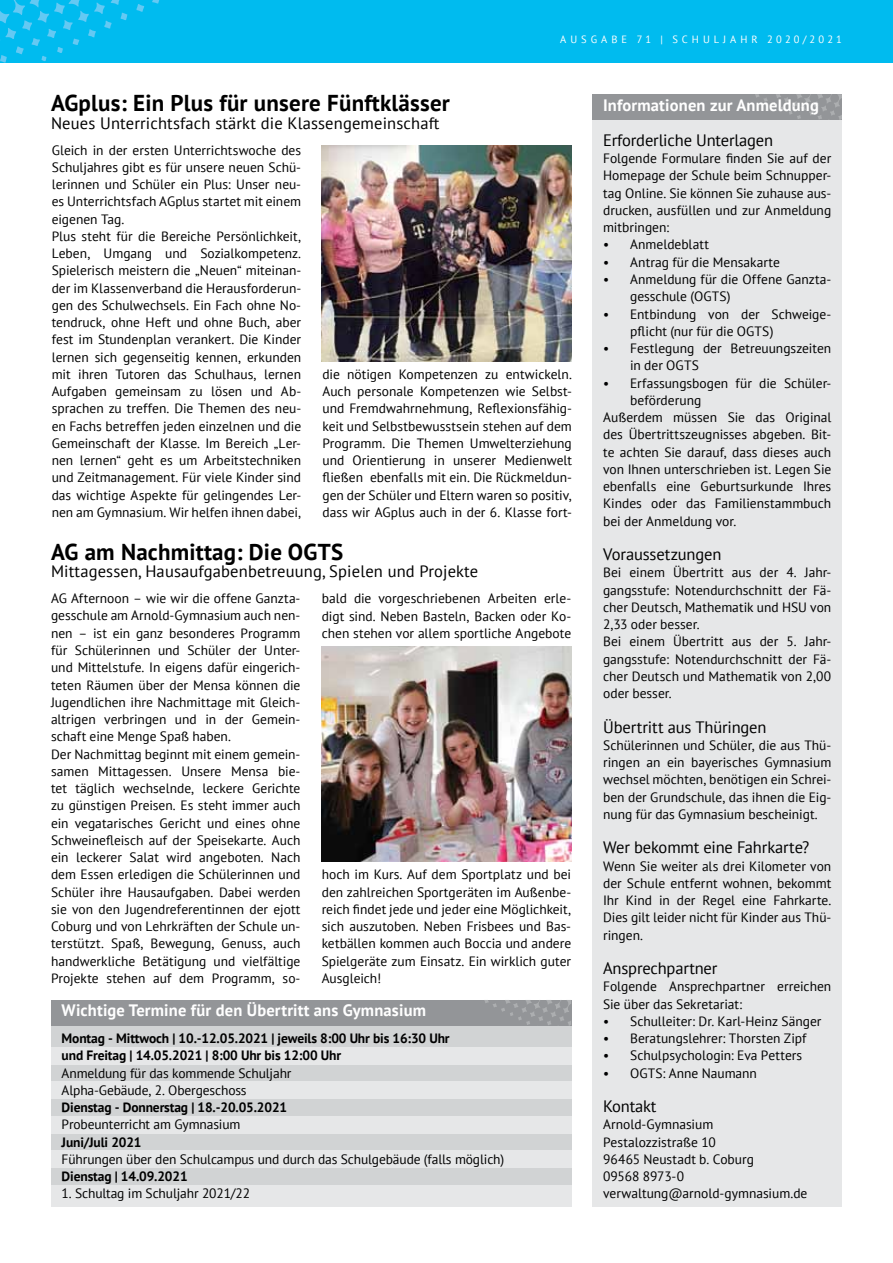
<style>
.page{position:relative;width:893px;height:1263px;background:#fff}
.page>*{position:absolute;margin:0;border:0;box-sizing:border-box;transform-origin:0 0}
.t1{font:700 22.95px "PT Sans";letter-spacing:.01em;color:#000}
.t2{font:16.5px "PT Sans";color:#000}
.t3{font:700 16.5px "PT Sans";letter-spacing:.01em;color:#fff}
.t4{font:13.5px/17.2px "PT Sans";color:#000}
.t5{font:700 13.5px/17.2px "PT Sans";letter-spacing:-.01em;color:#000}
.t6{font:10.5px "PT Sans";letter-spacing:.38em;color:#fff}
</style>
<div class="page">
<div style="left:51px;top:1026px;width:520px;height:172px;background:#d1d3d4"></div>
<div style="left:51px;top:1150px;width:520px;height:18px;background:#e6e7e8"></div>
<div style="left:51px;top:1116px;width:520px;height:17px;background:#e6e7e8"></div>
<div style="left:51px;top:1081px;width:520px;height:18px;background:#e6e7e8"></div>
<div style="left:51px;top:1000px;width:520px;height:26px;background:#939598"></div>
<div style="left:51px;top:1185px;width:520px;height:22px;background:#e6e7e8"></div>
<div style="left:592px;top:94px;width:250px;height:26px;background:#939598"></div>
<div style="left:592px;top:120px;width:250px;height:1087px;background:#e6e7e8"></div>
<div style="left:51px;top:1047px;width:520px;height:17px;background:#e6e7e8"></div>
<img style="left:322px;top:146px;width:249px;height:216px">
<img style="left:322px;top:646px;width:249px;height:216px">
<div style="left:0;top:0;width:893px;height:63px;background:#00bbef"></div>
<svg style="left:152px;top:0;width:7px;height:4px"></svg>
<svg style="left:136px;top:4px;width:8px;height:8px"></svg>
<svg style="left:0;top:0;width:127px;height:63px"></svg>
<svg style="left:484px;top:1000px;width:87px;height:26px"></svg>
<svg style="left:755px;top:94px;width:87px;height:26px"></svg>
<h1 class="t1" style="left:51px;top:88px;width:400px">AGplus: Ein Plus für unsere Fünftklässer</h1>
<p class="t2" style="left:51px;top:112px;width:390px">Neues Unterrichtsfach stärkt die Klassengemeinschaft</p>
<p class="t6" style="left:560px;top:33px;width:283px">AUSGABE 71 | SCHULJAHR 2020/2021</p>
<p class="t3" style="left:603px;top:94px;width:217px">Informationen zur Anmeldung</p>
<p class="t4" style="left:52px;top:141px;width:251px">Gleich in der ersten Unterrichtswoche des Schuljahres gibt es für unsere neuen Schü&shy;lerinnen und Schüler ein Plus: Unser neu&shy;es Unterrichtsfach AGplus startet mit einem eigenen Tag.<br>Plus steht für die Bereiche Persönlichkeit, Leben, Umgang und Sozialkompetenz.<br>Spielerisch meistern die „Neuen“ miteinan&shy;der im Klassenverband die Herausforderun&shy;gen des Schulwechsels. Ein Fach ohne No&shy;tendruck, ohne Heft und ohne Buch, aber fest im Stundenplan verankert. Die Kinder lernen sich gegenseitig kennen, erkunden mit ihren Tutoren das Schulhaus, lernen Aufgaben gemeinsam zu lösen und Ab&shy;sprachen zu treffen. Die Themen des neu&shy;en Fachs betreffen jeden einzelnen und die Gemeinschaft der Klasse. Im Bereich „Ler&shy;nen lernen“ geht es um Arbeitstechniken und Zeitmanagement. Für viele Kinder sind das wichtige Aspekte für gelingendes Ler&shy;nen am Gymnasium. Wir helfen ihnen dabei,</p>
<p class="t4" style="left:322px;top:365px;width:251px;text-align:justify">die nötigen Kompetenzen zu entwickeln.<br>Auch personale Kompetenzen wie Selbst&shy;und Fremdwahrnehmung, Reflexionsfähig&shy;keit und Selbstbewusstsein stehen auf dem Programm. Die Themen Umwelterziehung und Orientierung in unserer Medienwelt fließen ebenfalls mit ein. Die Rückmeldun&shy;gen der Schüler und Eltern waren so positiv, dass wir AGplus auch in der 6. Klasse fort-</p>
<h1 class="t1" style="left:51px;top:537px;width:294px">AG am Nachmittag: Die OGTS</h1>
<p class="t2" style="left:51px;top:561px;width:429px">Mittagessen, Hausaufgabenbetreuung, Spielen und Projekte</p>
<p class="t4" style="left:51px;top:589px;width:251px">AG Afternoon – wie wir die offene Ganzta&shy;gesschule am Arnold-Gymnasium auch nen&shy;nen – ist ein ganz besonderes Programm für Schülerinnen und Schüler der Unter&shy;und Mittelstufe. In eigens dafür eingerich&shy;teten Räumen über der Mensa können die Jugendlichen ihre Nachmittage mit Gleich&shy;altrigen verbringen und in der Gemein&shy;schaft eine Menge Spaß haben.<br>Der Nachmittag beginnt mit einem gemein&shy;samen Mittagessen. Unsere Mensa bie&shy;tet täglich wechselnde, leckere Gerichte zu günstigen Preisen. Es steht immer auch ein vegatarisches Gericht und eines ohne Schweinefleisch auf der Speisekarte. Auch ein leckerer Salat wird angeboten. Nach dem Essen erledigen die Schülerinnen und Schüler ihre Hausaufgaben. Dabei werden sie von den Jugendreferentinnen der ejott Coburg und von Lehrkräften der Schule un&shy;terstützt. Spaß, Bewegung, Genuss, auch handwerkliche Betätigung und vielfältige Projekte stehen auf dem Programm, so-</p>
<p class="t4" style="left:322px;top:590px;width:251px;text-align:justify">bald die vorgeschriebenen Arbeiten erle&shy;digt sind. Neben Basteln, Backen oder Ko&shy;chen stehen vor allem sportliche Angebote</p>
<p class="t4" style="left:322px;top:866px;width:251px;text-align:justify">hoch im Kurs. Auf dem Sportplatz und bei den zahlreichen Sportgeräten im Außenbe&shy;reich findet jede und jeder eine Möglichkeit, sich auszutoben. Neben Frisbees und Bas&shy;ketbällen kommen auch Boccia und andere Spielgeräte zum Einsatz. Ein wirklich guter Ausgleich!</p>
<p class="t3" style="left:62px;top:999px;width:366px">Wichtige Termine für den Übertritt ans Gymnasium</p>
<p class="t5" style="left:62px;top:1029px;width:390px">Montag - Mittwoch | 10.-12.05.2021 | jeweils 8:00 Uhr bis 16:30 Uhr und Freitag | 14.05.2021 | 8:00 Uhr bis 12:00 Uhr</p>
<p class="t4" style="left:62px;top:1064px;width:231px">Anmeldung für das kommende Schuljahr<br>Alpha-Gebäude, 2. Obergeschoss</p>
<p class="t5" style="left:62px;top:1098px;width:227px">Dienstag - Donnerstag | 18.-20.05.2021</p>
<p class="t4" style="left:62px;top:1116px;width:180px">Probeunterricht am Gymnasium</p>
<p class="t5" style="left:62px;top:1133px;width:81px">Juni/Juli 2021</p>
<p class="t4" style="left:62px;top:1150px;width:444px">Führungen über den Schulcampus und durch das Schulgebäude (falls möglich)</p>
<p class="t5" style="left:62px;top:1167px;width:127px">Dienstag | 14.09.2021</p>
<p class="t4" style="left:62px;top:1185px;width:190px">1. Schultag im Schuljahr 2021/22</p>
<p class="t2" style="left:603px;top:130px;width:172px">Erforderliche Unterlagen</p>
<p class="t4" style="left:603px;top:150px;width:230px;text-align:justify">Folgende Formulare finden Sie auf der Homepage der Schule beim Schnupper&shy;tag Online. Sie können Sie zuhause aus&shy;drucken, ausfüllen und zur Anmeldung mitbringen:</p>
<p class="t4" style="left:603px;top:236px;width:108px">• Anmeldeblatt</p>
<p class="t4" style="left:603px;top:253px;width:178px">• Antrag für die Mensakarte</p>
<p class="t4" style="left:630px;top:270px;width:203px;text-indent:-27px">• Anmeldung für die Offene Ganzta&shy;gesschule (OGTS)</p>
<p class="t4" style="left:630px;top:305px;width:203px;text-indent:-27px">• Entbindung von der Schweige&shy;pflicht (nur für die OGTS)</p>
<p class="t4" style="left:630px;top:339px;width:203px;text-indent:-27px">• Festlegung der Betreuungszeiten in der OGTS</p>
<p class="t4" style="left:603px;top:374px;width:230px">• Erfassungsbogen für die Schüler-</p>
<p class="t4" style="left:630px;top:391px;width:73px">beförderung</p>
<p class="t4" style="left:603px;top:408px;width:230px">Außerdem müssen Sie das Original</p>
<p class="t4" style="left:603px;top:426px;width:230px">des Übertrittszeugnisses abgeben. Bit-</p>
<p class="t4" style="left:603px;top:443px;width:230px">te achten Sie darauf, dass dieses auch</p>
<p class="t4" style="left:603px;top:460px;width:230px">von Ihnen unterschrieben ist. Legen Sie</p>
<p class="t4" style="left:603px;top:477px;width:230px">ebenfalls eine Geburtsurkunde Ihres</p>
<p class="t4" style="left:603px;top:495px;width:230px">Kindes oder das Familienstammbuch</p>
<p class="t4" style="left:603px;top:512px;width:135px">bei der Anmeldung vor.</p>
<p class="t2" style="left:603px;top:544px;width:120px">Voraussetzungen</p>
<p class="t4" style="left:603px;top:564px;width:230px">Bei einem Übertritt aus der 4. Jahr&shy;gangsstufe: Notendurchschnitt der Fä&shy;cher Deutsch, Mathematik und HSU von<br>2,33 oder besser.<br>Bei einem Übertritt aus der 5. Jahr&shy;gangsstufe: Notendurchschnitt der Fä&shy;cher Deutsch und Mathematik von 2,00 oder besser.</p>
<p class="t2" style="left:603px;top:716px;width:165px">Übertritt aus Thüringen</p>
<p class="t4" style="left:603px;top:736px;width:230px;text-align:justify">Schülerinnen und Schüler, die aus Thü&shy;ringen an ein bayerisches Gymnasium wechsel möchten, benötigen ein Schrei&shy;ben der Grundschule, das ihnen die Eig&shy;nung für das Gymnasium bescheinigt.</p>
<p class="t2" style="left:603px;top:837px;width:208px">Wer bekommt eine Fahrkarte?</p>
<p class="t4" style="left:603px;top:857px;width:230px;text-align:justify">Wenn Sie weiter als drei Kilometer von der Schule entfernt wohnen, bekommt Ihr Kind in der Regel eine Fahrkarte.<br>Dies gilt leider nicht für Kinder aus Thü&shy;ringen.</p>
<p class="t2" style="left:603px;top:958px;width:116px">Ansprechpartner</p>
<p class="t4" style="left:603px;top:978px;width:230px">Folgende Ansprechpartner erreichen<br>Sie über das Sekretariat:</p>
<p class="t4" style="left:603px;top:1012px;width:220px">• Schulleiter: Dr. Karl-Heinz Sänger</p>
<p class="t4" style="left:603px;top:1029px;width:205px">• Beratungslehrer: Thorsten Zipf</p>
<p class="t4" style="left:603px;top:1047px;width:201px">• Schulpsychologin: Eva Petters</p>
<p class="t4" style="left:603px;top:1064px;width:155px">• OGTS: Anne Naumann</p>
<p class="t2" style="left:603px;top:1096px;width:55px">Kontakt</p>
<p class="t4" style="left:603px;top:1116px;width:206px">Arnold-Gymnasium<br>Pestalozzistraße 10<br>96465 Neustadt b. Coburg<br>09568 8973-0 verwaltung@arnold-gymnasium.de</p>
</div>
